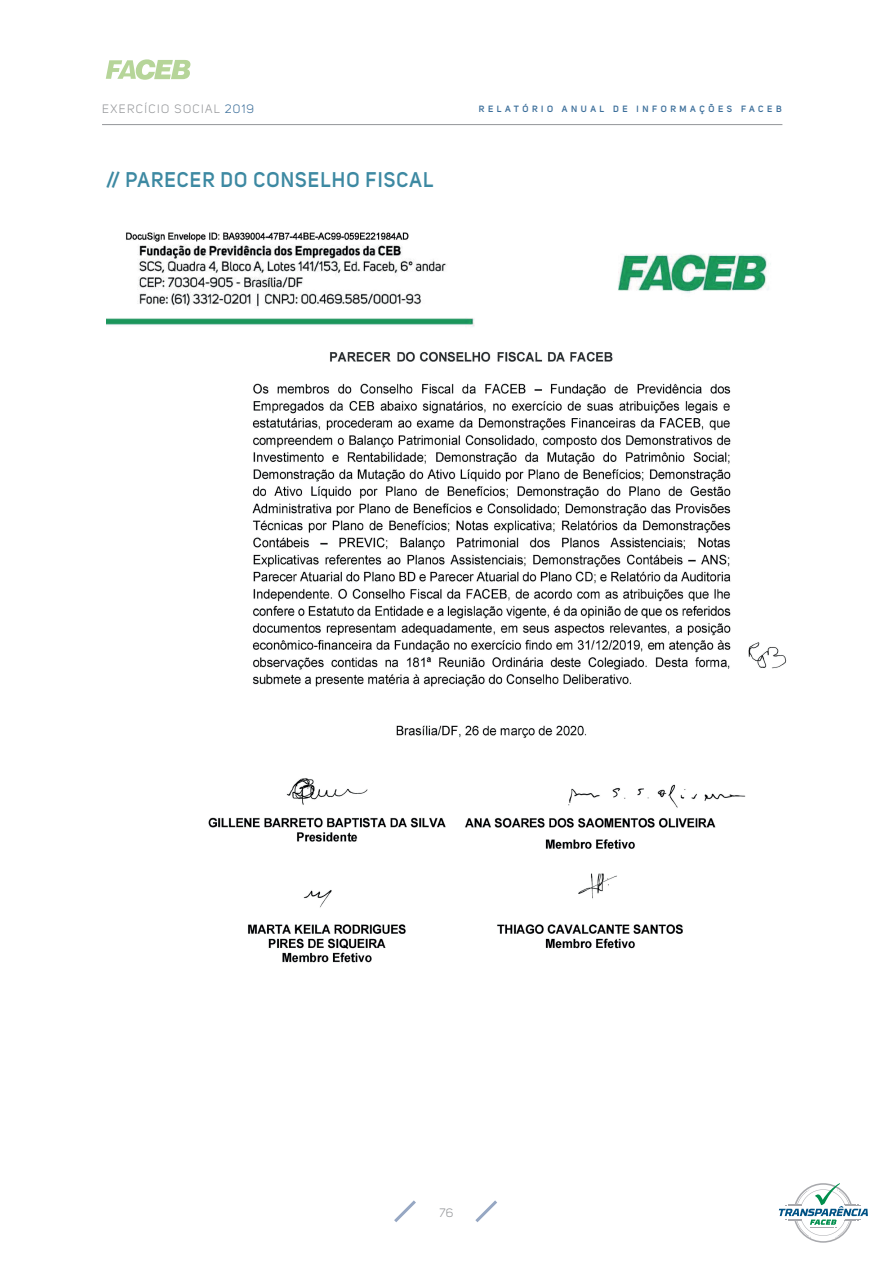
<style>
.page{position:relative;width:893px;height:1263px;background:#fff}
.page>*{position:absolute;margin:0;border:0;box-sizing:border-box;transform-origin:0 0}
.t1{font:600 21px "Uni Sans";letter-spacing:.06em;color:#3d89a2;scale:.94 1}
.t2{font:12px "Uni Sans";letter-spacing:.12em;color:#939598}
.t3{font:600 9px "Uni Sans";letter-spacing:.4em;color:#3b6e9a}
.s1{color:#3b6e9a}
</style>
<div class="page">
<svg style="left:394px;top:1200px;width:22px;height:22px"></svg>
<svg style="left:475px;top:1200px;width:22px;height:22px"></svg>
<hr style="left:102px;top:124px;width:680px;height:1px;background:#939598">
<svg style="left:779px;top:1183px;width:89px;height:60px"></svg>
<svg style="left:106px;top:59px;width:84px;height:21px"></svg>
<img style="left:106px;top:232px;width:681px;height:731px">
<h2 class="t2" style="left:102px;top:102px;width:153px">EXERCÍCIO SOCIAL <span class="s1">2019</span></h2>
<p class="t3" style="left:479px;top:103px;width:304px">RELATÓRIO ANUAL DE INFORMAÇÕES FACEB</p>
<h1 class="t1" style="left:106px;top:167px;width:349px">// PARECER DO CONSELHO FISCAL</h1>
<h2 class="t2" style="left:440px;top:1205px;width:15px">76</h2>
</div>
